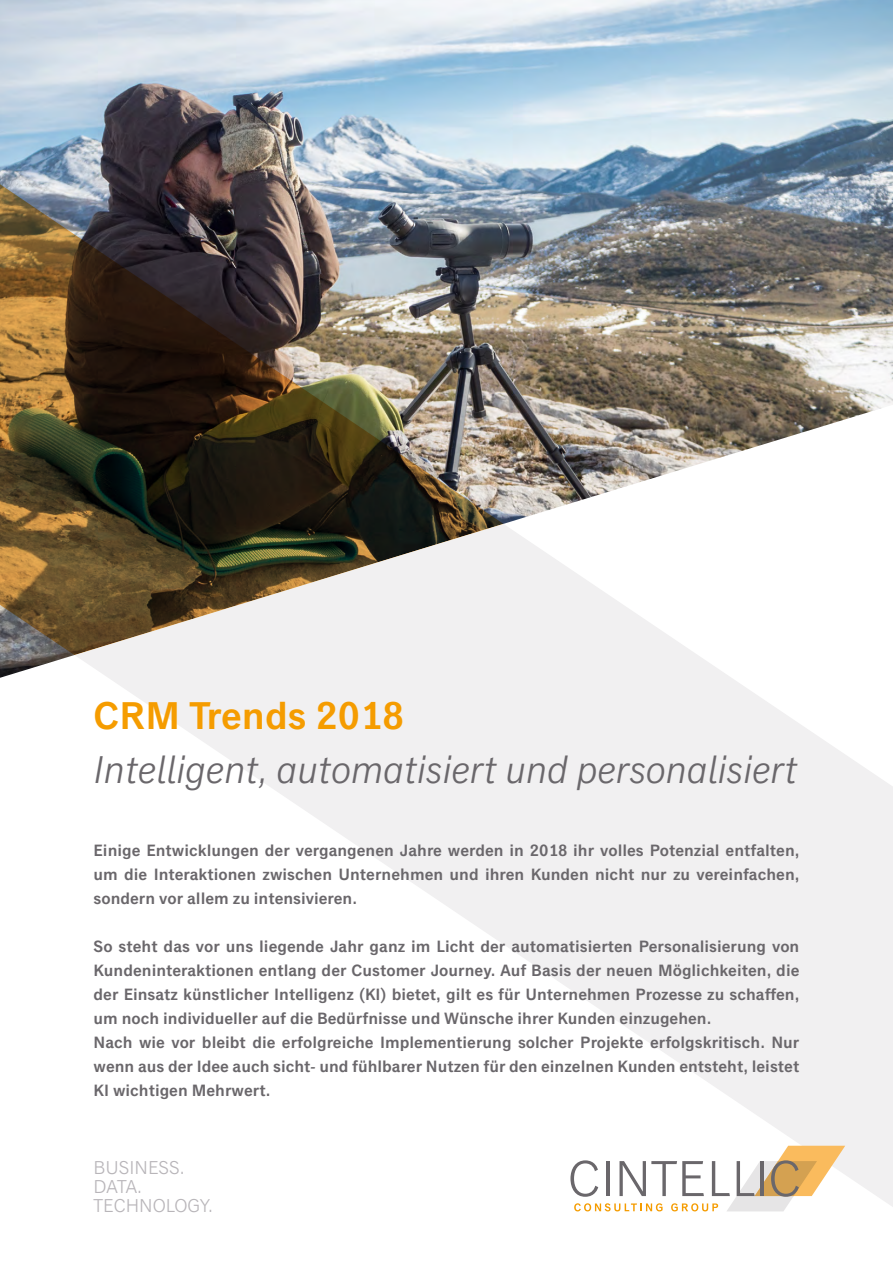
<style>
.page{position:relative;width:893px;height:1263px;background:#fff}
.page>*{position:absolute;margin:0;border:0;box-sizing:border-box;transform-origin:0 0}
.Headline_2{font:italic 39px "Classic Grotesque Std";color:#6a676b}
.Headline_1{font:600 39px "Classic Grotesque Std";color:#f59c00}
.t1{font:18.75px/18.9px "Classic Grotesque Std";color:#b8b5b9}
.Abstract{font:600 16.5px/24px "Classic Grotesque Std";color:#6a676b;text-align:justify}
</style>
<div class="page">
<img style="left:0;top:0;width:893px;height:678px">
<svg style="left:74px;top:524px;width:819px;height:688px"></svg>
<img style="left:0;top:178px;width:503px;height:477px">
<svg style="left:570px;top:1146px;width:275px;height:65px"></svg>
<p class="Headline_1" style="left:94px;top:691px;width:312px">CRM Trends 2018</p>
<p class="Headline_2" style="left:94px;top:746px;width:705px">Intelligent, automatisiert und personalisiert</p>
<p class="Abstract" style="left:94px;top:838px;width:707px">Einige Entwicklungen der vergangenen Jahre werden in 2018 ihr volles Potenzial entfalten, um die Interaktionen zwischen Unternehmen und ihren Kunden nicht nur zu vereinfachen, sondern vor allem zu intensivieren.</p>
<p class="Abstract" style="left:94px;top:934px;width:707px">So steht das vor uns liegende Jahr ganz im Licht der automatisierten Personalisierung von Kundeninteraktionen entlang der Customer Journey. Auf Basis der neuen Möglichkeiten, die der Einsatz künstlicher Intelligenz (KI) bietet, gilt es für Unternehmen Prozesse zu schaffen, um noch individueller auf die Bedürfnisse und Wünsche ihrer Kunden einzugehen.</p>
<p class="Abstract" style="left:94px;top:1030px;width:707px">Nach wie vor bleibt die erfolgreiche Implementierung solcher Projekte erfolgskritisch. Nur wenn aus der Idee auch sicht- und fühlbarer Nutzen für den einzelnen Kunden entsteht, leistet KI wichtigen Mehrwert.</p>
<p class="t1" style="left:94px;top:1158px;width:121px">BUSINESS.<br>DATA.<br>TECHNOLOGY.</p>
</div>
